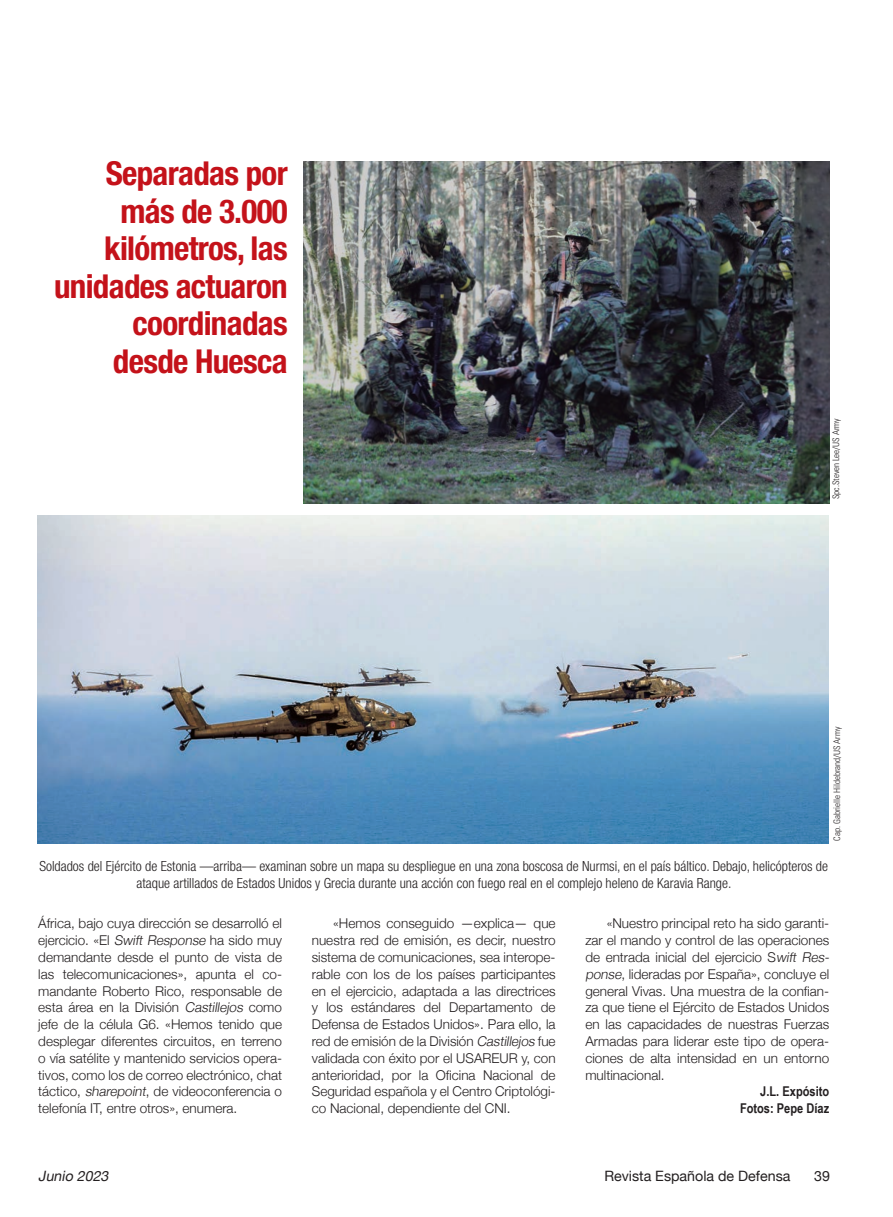
<style>
.page{position:relative;width:893px;height:1217px;background:#fff}
.page>*{position:absolute;margin:0;border:0;box-sizing:border-box;transform-origin:0 0}
.Coro-Sumario{font:700 condensed 33px/37.5px "Helvetica Neue";letter-spacing:-.02em;color:#c4121a;text-align:right}
.t1{font:14.25px "Helvetica Neue";color:#231f20}
.t2{font:italic 14.25px "Helvetica Neue";color:#231f20}
.Título_B{font:300 condensed 13.95px/16.5px "Helvetica Neue";color:#231f20;text-align:center}
.Coro-Texto{font:300 13.5px/16.8px "Helvetica Neue";color:#231f20;text-align:justify}
.Firma{font:700 13.5px "Arial Narrow";color:#231f20}
.Crédito_foto{font:300 condensed 9px "Univers";letter-spacing:-.005em;color:#231f20}
.s1{font-style:italic}
</style>
<div class="page">
<img style="left:303px;top:162px;width:526px;height:341px">
<img style="left:38px;top:515px;width:790px;height:328px">
<p class="Coro-Sumario" style="left:54px;top:154px;width:235px">Separadas por más de 3.000 kilómetros, las unidades actuaron coordinadas desde Huesca</p>
<p class="Crédito_foto" style="left:831px;top:499px;width:82px;rotate:-90deg">Spc.Steven Lee/US Army</p>
<p class="Crédito_foto" style="left:832px;top:840px;width:115px;rotate:-90deg">Cap. Gabrielle Hildebrand/US Army</p>
<p class="Título_B" style="left:39px;top:858px;width:790px">Soldados del Ejército de Estonia —arriba— examinan sobre un mapa su despliegue en una zona boscosa de Nurmsi, en el país báltico. Debajo, helicópteros de ataque artillados de Estados Unidos y Grecia durante una acción con fuego real en el complejo heleno de Karavia Range.</p>
<p class="Coro-Texto" style="left:38px;top:913px;width:245px">África, bajo cuya dirección se desarrolló el ejercicio. «El <span class="s1">Swift Response</span> ha sido muy demandante desde el punto de vista de las telecomunicaciones», apunta el co&shy;mandante Roberto Rico, responsable de esta área en la División <span class="s1">Castillejos</span> como jefe de la célula G6. «Hemos tenido que desplegar diferentes circuitos, en terreno o vía satélite y mantenido servicios opera&shy;tivos, como los de correo electrónico, chat táctico, <span class="s1">sharepoint</span>, de videoconferencia o telefonía IT, entre otros», enumera.</p>
<p class="Coro-Texto" style="left:312px;top:913px;width:245px;text-indent:21px">«Hemos conseguido —explica— que nuestra red de emisión, es decir, nuestro sistema de comunicaciones, sea interope&shy;rable con los de los países participantes en el ejercicio, adaptada a las directrices y los estándares del Departamento de Defensa de Estados Unidos». Para ello, la red de emisión de la División <span class="s1">Castillejos</span> fue validada con éxito por el USAREUR y, con anterioridad, por la Oficina Nacional de Seguridad española y el Centro Criptológi&shy;co Nacional, dependiente del CNI.</p>
<p class="Coro-Texto" style="left:585px;top:913px;width:248px;text-align:left;text-indent:21px">«Nuestro principal reto ha sido garanti&shy;zar el mando y control de las operaciones de entrada inicial del ejercicio S<span class="s1">wift Res&shy;ponse</span>, lideradas por España», concluye el general Vivas. Una muestra de la confian&shy;za que tiene el Ejército de Estados Unidos en las capacidades de nuestras Fuerzas Armadas para liderar este tipo de opera&shy;ciones de alta intensidad en un entorno multinacional.</p>
<p class="Firma" style="left:760px;top:1081px;width:70px">J.L. Expósito</p>
<p class="Firma" style="left:740px;top:1097px;width:91px">Fotos: Pepe Díaz</p>
<p class="t2" style="left:38px;top:1165px;width:76px">Junio 2023</p>
<p class="t1" style="left:604px;top:1165px;width:188px">Revista Española de Defensa</p>
<p class="t1" style="left:814px;top:1165px;width:17px">39</p>
</div>
